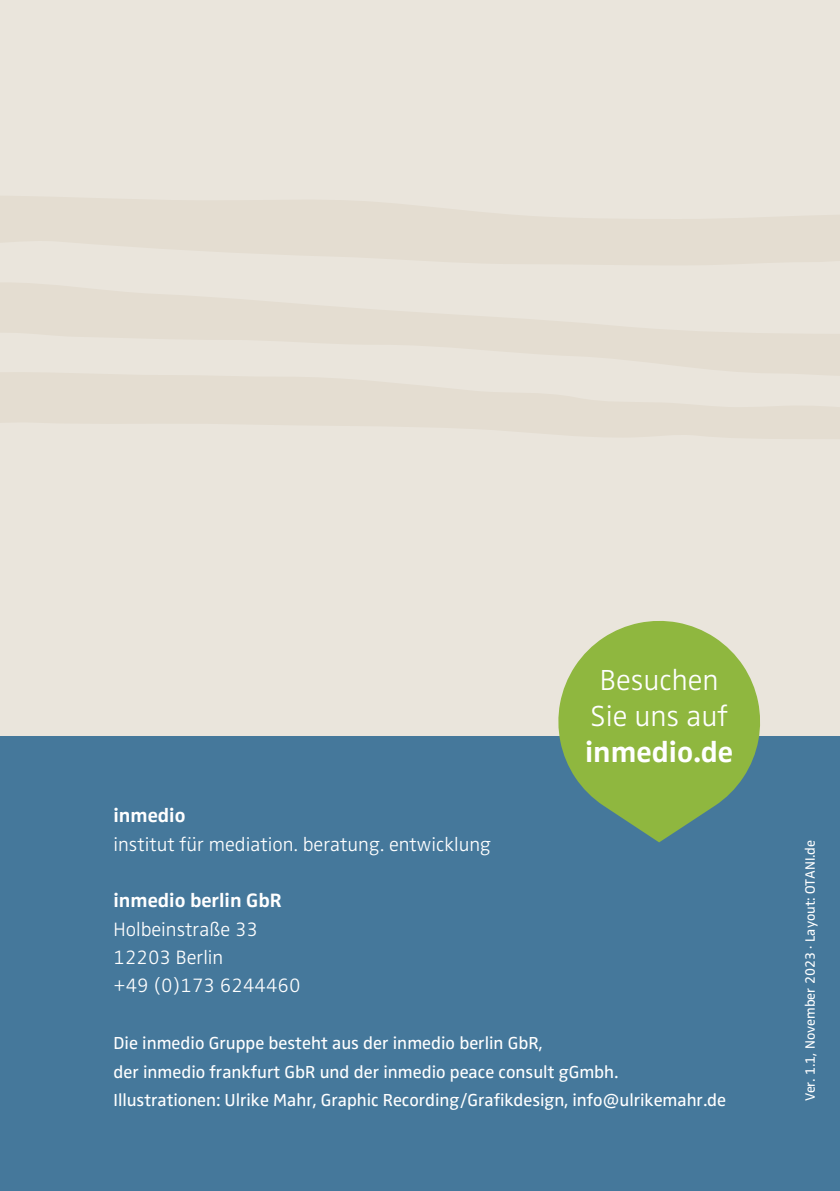
<style>
.page{position:relative;width:840px;height:1191px;background:#fff}
.page>*{position:absolute;margin:0;border:0;box-sizing:border-box;transform-origin:0 0}
.t1{font:30px/36px "Zwo w 2";color:#fff;text-align:center}
.t2{font:30px "Zwo w 6";color:#fff}
.t3{font:20px/28.4px "Zwo w 2";color:#fff}
.t4{font:20px "Zwo w 6";color:#fff}
.t5{font:18px/28.4px "Zwo w 4";color:#fff}
.t6{font:14px "Zwo w 4";color:#fff}
</style>
<div class="page">
<div style="left:0;top:0;width:839px;height:1191px;background:#eae5dc"></div>
<div style="left:0;top:736px;width:839px;height:455px;background:#45789b"></div>
<svg style="left:0;top:196px;width:839px;height:60px;fill:#e4ddd1"></svg>
<svg style="left:0;top:256px;width:839px;height:183px"></svg>
<svg style="left:558px;top:621px;width:202px;height:221px;fill:#8fb73f"></svg>
<p class="t4" style="left:113px;top:808px;width:73px">inmedio</p>
<p class="t3" style="left:113px;top:831px;width:379px">institut für mediation. beratung. entwicklung</p>
<p class="t4" style="left:113px;top:893px;width:170px">inmedio berlin GbR</p>
<p class="t3" style="left:113px;top:916px;width:189px">Holbeinstraße 33<br>12203 Berlin<br>+49 (0)173 6244460</p>
<h1 class="t1" style="left:590px;top:665px;width:139px">Besuchen<br>Sie uns auf</h1>
<h1 class="t2" style="left:585px;top:741px;width:149px">inmedio.de</h1>
<p class="t5" style="left:113px;top:1030px;width:613px">Die inmedio Gruppe besteht aus der inmedio berlin GbR,<br>der inmedio frankfurt GbR und der inmedio peace consult gGmbh.<br>Illustrationen: Ulrike Mahr, Graphic Recording/Grafikdesign, info@ulrikemahr.de</p>
<p class="t6" style="left:804px;top:1101px;width:263px;rotate:-90deg">Ver. 1.1, November 2023 · Layout: OTANI.de</p>
</div>
